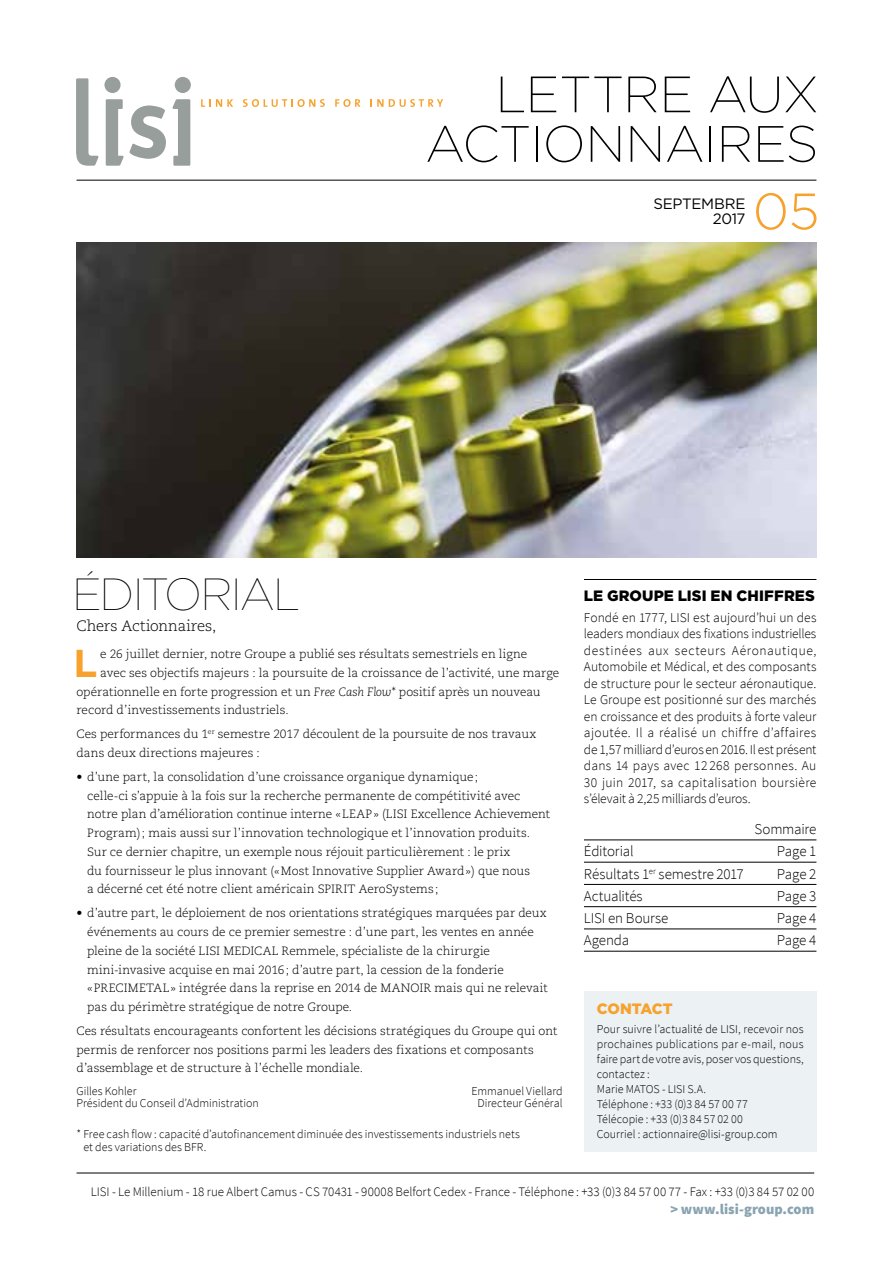
<style>
.page{position:relative;width:893px;height:1263px;background:#fff}
.page>*{position:absolute;margin:0;border:0;box-sizing:border-box;transform-origin:0 0}
.t1{font:200 51px/49.5px "Gotham";letter-spacing:-.01em;color:#000;text-align:right}
.t2{font:300 51px "Gotham";color:#f6a22d}
.t3{font:100 45px "Gotham";letter-spacing:-.04em;color:#000}
.t4{font:700 38.85px "Gotham";color:#f6a22d}
.t5{font:300 15px "Source Sans Pro";letter-spacing:-.015em;color:#000}
.t6{font:900 15px "Gotham";letter-spacing:.01em;color:#000}
.t7{font:300 15px "Caecilia";letter-spacing:-.01em;color:#000}
.t8{font:15px/15px "Gotham";letter-spacing:-.025em;color:#000;text-align:right}
.t9{font:900 15px "Gotham";letter-spacing:-.01em;color:#f6a22d}
.t10{font:900 14.4px "Source Sans Pro";color:#89a3b1}
.t11{font:300 13.5px/16.5px "Source Sans Pro";letter-spacing:.015em;color:#000;text-align:justify}
.t12{font:300 12.9px "Source Sans Pro";color:#000}
.t13{font:300 12px/18.8px "Caecilia";color:#000}
.t14{font:300 12px/15px "Source Sans Pro";color:#000}
.s1{font-style:italic}
</style>
<div class="page">
<hr style="left:77px;top:1173px;width:737px;height:1px;background:#000">
<svg style="left:201px;top:99px;width:32px;height:8px"></svg>
<svg style="left:243px;top:99px;width:82px;height:8px"></svg>
<svg style="left:335px;top:99px;width:25px;height:8px"></svg>
<svg style="left:371px;top:99px;width:72px;height:8px"></svg>
<svg style="left:172px;top:99px;width:18px;height:67px"></svg>
<svg style="left:106px;top:99px;width:60px;height:67px"></svg>
<div style="left:104px;top:77px;width:17px;height:16px;background:#989e9c;border-radius:50%"></div>
<div style="left:175px;top:77px;width:16px;height:16px;background:#989e9c;border-radius:50%"></div>
<svg style="left:76px;top:78px;width:23px;height:88px"></svg>
<hr style="left:77px;top:180px;width:739px;height:1px;background:#000">
<hr style="left:584px;top:579px;width:232px;height:1px;background:#000">
<hr style="left:584px;top:839px;width:232px;height:1px;background:#000">
<hr style="left:584px;top:862px;width:232px;height:1px;background:#000">
<hr style="left:584px;top:884px;width:232px;height:1px;background:#000">
<hr style="left:584px;top:906px;width:232px;height:1px;background:#000">
<hr style="left:584px;top:928px;width:232px;height:1px;background:#000">
<hr style="left:584px;top:951px;width:232px;height:1px;background:#000">
<div style="left:584px;top:991px;width:232px;height:160px;background:#ecf1f4"></div>
<img style="left:77px;top:242px;width:739px;height:315px">
<h1 class="t1" style="left:425px;top:68px;width:395px">LETTRE AUX<br>ACTIONNAIRES</h1>
<p class="t8" style="left:653px;top:196px;width:93px">SEPTEMBRE<br>2017</p>
<h1 class="t2" style="left:753px;top:179px;width:68px">05</h1>
<h2 class="t3" style="left:72px;top:566px;width:229px">ÉDITORIAL</h2>
<p class="t7" style="left:77px;top:617px;width:141px">Chers Actionnaires,</p>
<h3 class="t4" style="left:73px;top:637px;width:26px">L</h3>
<p class="t13" style="left:100px;top:645px;width:429px">e 26 juillet dernier, notre Groupe a publié ses résultats semestriels en ligne</p>
<p class="t13" style="left:100px;top:664px;width:461px">avec ses objectifs majeurs : la poursuite de la croissance de l’activité, une marge</p>
<p class="t13" style="left:77px;top:682px;width:466px">opérationnelle en forte progression et un <span class="s1">Free Cash Flow</span>* positif après un nouveau</p>
<p class="t13" style="left:77px;top:701px;width:214px">record d’investissements industriels.</p>
<p class="t13" style="left:77px;top:725px;width:461px">Ces performances du 1<sup>er</sup> semestre 2017 découlent de la poursuite de nos travaux dans deux directions majeures :</p>
<p class="t13" style="left:87px;top:768px;width:464px;text-indent:-11px">• d’une part, la consolidation d’une croissance organique dynamique;<br>celle-ci s’appuie à la fois sur la recherche permanente de compétitivité avec notre plan d’amélioration continue interne «LEAP» (LISI Excellence Achievement Program); mais aussi sur l’innovation technologique et l’innovation produits.<br>Sur ce dernier chapitre, un exemple nous réjouit particulièrement : le prix<br>du fournisseur le plus innovant («Most Innovative Supplier Award») que nous<br>a décerné cet été notre client américain SPIRIT AeroSystems;</p>
<p class="t13" style="left:87px;top:904px;width:462px;text-indent:-11px">• d’autre part, le déploiement de nos orientations stratégiques marquées par deux événements au cours de ce premier semestre : d’une part, les ventes en année pleine de la société LISI MEDICAL Remmele, spécialiste de la chirurgie mini‑invasive acquise en mai 2016; d’autre part, la cession de la fonderie «PRECIMETAL» intégrée dans la reprise en 2014 de MANOIR mais qui ne relevait pas du périmètre stratégique de notre Groupe.</p>
<p class="t13" style="left:77px;top:1022px;width:482px">Ces résultats encourageants confortent les décisions stratégiques du Groupe qui ont permis de renforcer nos positions parmi les leaders des fixations et composants d’assemblage et de structure à l’échelle mondiale.</p>
<p class="t14" style="left:77px;top:1085px;width:184px;line-height:12px">Gilles Kohler<br>Président du Conseil d’Administration</p>
<p class="t14" style="left:471px;top:1085px;width:93px;line-height:12px;text-align:center">Emmanuel Viellard<br>Directeur Général</p>
<p class="t14" style="left:83px;top:1127px;width:438px;line-height:13.5px;text-indent:-7px">* Free cash flow : capacité d’autofinancement diminuée des investissements industriels nets et des variations des BFR.</p>
<p class="t6" style="left:584px;top:585px;width:232px">LE GROUPE LISI EN CHIFFRES</p>
<p class="t11" style="left:584px;top:609px;width:234px">Fondé en 1777, LISI est aujourd’hui un des leaders mondiaux des fixations industrielles destinées aux secteurs Aéronautique, Automobile et Médical, et des composants de structure pour le secteur aéronautique.<br>Le Groupe est positionné sur des marchés en croissance et des produits à forte valeur ajoutée. Il a réalisé un chiffre d’affaires de 1,57milliard d’euros en2016. Il est présent dans 14 pays avec 12 268 personnes. Au 30 juin 2017, sa capitalisation boursière s’élevait à 2,25 milliards d’euros.</p>
<p class="t5" style="left:755px;top:820px;width:63px">Sommaire</p>
<p class="t5" style="left:584px;top:842px;width:51px">Éditorial</p>
<p class="t5" style="left:777px;top:842px;width:41px">Page 1</p>
<p class="t5" style="left:584px;top:864px;width:161px">Résultats 1<sup>er</sup> semestre 2017</p>
<p class="t5" style="left:777px;top:864px;width:41px">Page 2</p>
<p class="t5" style="left:584px;top:887px;width:60px">Actualités</p>
<p class="t5" style="left:777px;top:887px;width:41px">Page 3</p>
<p class="t5" style="left:584px;top:909px;width:86px">LISI en Bourse</p>
<p class="t5" style="left:777px;top:909px;width:41px">Page 4</p>
<p class="t5" style="left:584px;top:931px;width:47px">Agenda</p>
<p class="t5" style="left:777px;top:931px;width:41px">Page 4</p>
<p class="t9" style="left:597px;top:998px;width:78px">CONTACT</p>
<p class="t14" style="left:597px;top:1022px;width:208px">Pour suivre l’actualité de LISI, recevoir nos prochaines publications par e-mail, nous faire part de votre avis, poser vos questions, contactez :<br>Marie MATOS - LISI S.A.<br>Téléphone : +33 (0)3 84 57 00 77<br>Télécopie : +33 (0)3 84 57 02 00<br>Courriel : actionnaire@lisi-group.com</p>
<p class="t12" style="left:91px;top:1184px;width:725px">LISI - Le Millenium - 18 rue Albert Camus - CS 70431 - 90008 Belfort Cedex - France - Téléphone : +33 (0)3 84 57 00 77 - Fax : +33 (0)3 84 57 02 00</p>
<p class="t10" style="left:670px;top:1200px;width:145px">&gt; www.lisi-group.com</p>
</div>
